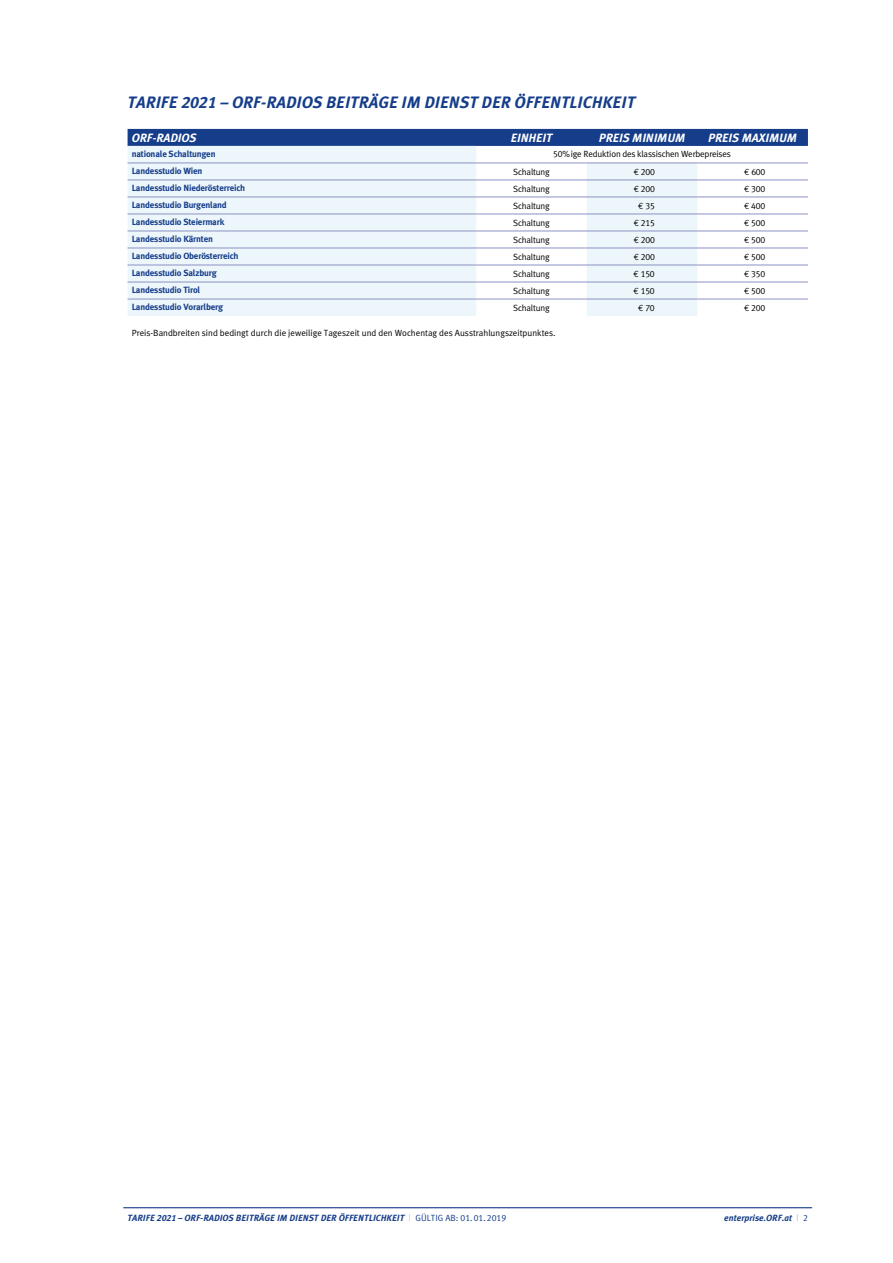
<style>
.page{position:relative;width:893px;height:1263px;background:#fff}
.page>*{position:absolute;margin:0;border:0;box-sizing:border-box;transform-origin:0 0}
.t1{font:italic 700 16.5px "Meta Radio";color:#153d8a}
.t2{font:italic 700 12px "Meta Radio";letter-spacing:-.01em;color:#fff}
.t3{font:700 9px "Meta Radio";letter-spacing:-.02em;color:#153d8a}
.t4{font:9px "Meta Radio Normal";letter-spacing:-.02em;color:#000}
.t5{font:9px "Meta Radio Normal";color:#000}
.t6{font:italic 700 9px "Meta Radio";color:#153d8a}
.s1{font-family:"Euro Mono"}
.s2{font-family:"Meta Radio Normal";font-weight:400;font-style:normal;color:#adb0d6}
.s3{font-family:"Meta Radio Normal";font-weight:400;font-style:normal}
</style>
<div class="page">
<hr style="left:123px;top:1207px;width:689px;height:1px;background:#153d8a">
<div style="left:128px;top:129px;width:680px;height:17px;background:#153d8a"></div>
<svg style="left:128px;top:146px;width:569px;height:17px;fill:#edf6fb"></svg>
<svg style="left:128px;top:164px;width:569px;height:152px;fill:#edf6fb"></svg>
<hr style="left:128px;top:163px;width:348px;height:1px;background:#8a91c4">
<hr style="left:476px;top:163px;width:111px;height:1px;background:#8a91c4">
<hr style="left:587px;top:163px;width:110px;height:1px;background:#8a91c4">
<hr style="left:697px;top:163px;width:111px;height:1px;background:#8a91c4">
<hr style="left:128px;top:180px;width:348px;height:1px;background:#8a91c4">
<hr style="left:476px;top:180px;width:111px;height:1px;background:#8a91c4">
<hr style="left:587px;top:180px;width:110px;height:1px;background:#8a91c4">
<hr style="left:697px;top:180px;width:111px;height:1px;background:#8a91c4">
<hr style="left:128px;top:197px;width:348px;height:1px;background:#8a91c4">
<hr style="left:476px;top:197px;width:111px;height:1px;background:#8a91c4">
<hr style="left:587px;top:197px;width:110px;height:1px;background:#8a91c4">
<hr style="left:697px;top:197px;width:111px;height:1px;background:#8a91c4">
<hr style="left:128px;top:214px;width:348px;height:1px;background:#8a91c4">
<hr style="left:476px;top:214px;width:111px;height:1px;background:#8a91c4">
<hr style="left:587px;top:214px;width:110px;height:1px;background:#8a91c4">
<hr style="left:697px;top:214px;width:111px;height:1px;background:#8a91c4">
<hr style="left:128px;top:231px;width:348px;height:1px;background:#8a91c4">
<hr style="left:476px;top:231px;width:111px;height:1px;background:#8a91c4">
<hr style="left:587px;top:231px;width:110px;height:1px;background:#8a91c4">
<hr style="left:697px;top:231px;width:111px;height:1px;background:#8a91c4">
<hr style="left:128px;top:248px;width:348px;height:1px;background:#8a91c4">
<hr style="left:476px;top:248px;width:111px;height:1px;background:#8a91c4">
<hr style="left:587px;top:248px;width:110px;height:1px;background:#8a91c4">
<hr style="left:697px;top:248px;width:111px;height:1px;background:#8a91c4">
<hr style="left:128px;top:265px;width:348px;height:1px;background:#8a91c4">
<hr style="left:476px;top:265px;width:111px;height:1px;background:#8a91c4">
<hr style="left:587px;top:265px;width:110px;height:1px;background:#8a91c4">
<hr style="left:697px;top:265px;width:111px;height:1px;background:#8a91c4">
<hr style="left:128px;top:282px;width:348px;height:1px;background:#8a91c4">
<hr style="left:476px;top:282px;width:111px;height:1px;background:#8a91c4">
<hr style="left:587px;top:282px;width:110px;height:1px;background:#8a91c4">
<hr style="left:697px;top:282px;width:111px;height:1px;background:#8a91c4">
<hr style="left:128px;top:299px;width:348px;height:1px;background:#8a91c4">
<hr style="left:476px;top:299px;width:111px;height:1px;background:#8a91c4">
<hr style="left:587px;top:299px;width:110px;height:1px;background:#8a91c4">
<hr style="left:697px;top:299px;width:111px;height:1px;background:#8a91c4">
<h1 class="t1" style="left:128px;top:93px;width:509px">TARIFE 2021 – ORF-RADIOS BEITRÄGE IM DIENST DER ÖFFENTLICHKEIT</h1>
<h2 class="t2" style="left:132px;top:131px;width:66px">ORF-RADIOS</h2>
<h2 class="t2" style="left:511px;top:131px;width:43px">EINHEIT</h2>
<h2 class="t2" style="left:599px;top:131px;width:88px">PREIS MINIMUM</h2>
<h2 class="t2" style="left:708px;top:131px;width:90px">PREIS MAXIMUM</h2>
<p class="t3" style="left:132px;top:149px;width:85px">nationale Schaltungen</p>
<p class="t4" style="left:553px;top:149px;width:179px">50%ige Reduktion des klassischen Werbepreises</p>
<p class="t3" style="left:132px;top:166px;width:72px">Landesstudio Wien</p>
<p class="t4" style="left:513px;top:166px;width:38px">Schaltung</p>
<p class="t4" style="left:634px;top:166px;width:23px"><span class="s1">€</span> 200</p>
<p class="t4" style="left:744px;top:166px;width:23px"><span class="s1">€</span> 600</p>
<p class="t3" style="left:132px;top:183px;width:115px">Landesstudio Niederösterreich</p>
<p class="t4" style="left:513px;top:183px;width:38px">Schaltung</p>
<p class="t4" style="left:634px;top:183px;width:23px"><span class="s1">€</span> 200</p>
<p class="t4" style="left:744px;top:183px;width:23px"><span class="s1">€</span> 300</p>
<p class="t3" style="left:132px;top:200px;width:97px">Landesstudio Burgenland</p>
<p class="t4" style="left:513px;top:200px;width:38px">Schaltung</p>
<p class="t4" style="left:638px;top:200px;width:18px"><span class="s1">€</span>35</p>
<p class="t4" style="left:744px;top:200px;width:23px"><span class="s1">€</span> 400</p>
<p class="t3" style="left:132px;top:217px;width:94px">Landesstudio Steiermark</p>
<p class="t4" style="left:513px;top:217px;width:38px">Schaltung</p>
<p class="t4" style="left:634px;top:217px;width:23px"><span class="s1">€</span> 215</p>
<p class="t4" style="left:744px;top:217px;width:23px"><span class="s1">€</span> 500</p>
<p class="t3" style="left:132px;top:234px;width:83px">Landesstudio Kärnten</p>
<p class="t4" style="left:513px;top:234px;width:38px">Schaltung</p>
<p class="t4" style="left:634px;top:234px;width:23px"><span class="s1">€</span> 200</p>
<p class="t4" style="left:744px;top:234px;width:23px"><span class="s1">€</span> 500</p>
<p class="t3" style="left:132px;top:251px;width:108px">Landesstudio Oberösterreich</p>
<p class="t4" style="left:513px;top:251px;width:38px">Schaltung</p>
<p class="t4" style="left:634px;top:251px;width:23px"><span class="s1">€</span> 200</p>
<p class="t4" style="left:744px;top:251px;width:23px"><span class="s1">€</span> 500</p>
<p class="t3" style="left:132px;top:268px;width:86px">Landesstudio Salzburg</p>
<p class="t4" style="left:513px;top:268px;width:38px">Schaltung</p>
<p class="t4" style="left:634px;top:268px;width:23px"><span class="s1">€</span> 150</p>
<p class="t4" style="left:744px;top:268px;width:23px"><span class="s1">€</span> 350</p>
<p class="t3" style="left:132px;top:285px;width:70px">Landesstudio Tirol</p>
<p class="t4" style="left:513px;top:285px;width:38px">Schaltung</p>
<p class="t4" style="left:634px;top:285px;width:23px"><span class="s1">€</span> 150</p>
<p class="t4" style="left:744px;top:285px;width:23px"><span class="s1">€</span> 500</p>
<p class="t3" style="left:132px;top:302px;width:93px">Landesstudio Vorarlberg</p>
<p class="t4" style="left:513px;top:302px;width:38px">Schaltung</p>
<p class="t4" style="left:638px;top:302px;width:18px"><span class="s1">€</span>70</p>
<p class="t4" style="left:744px;top:302px;width:23px"><span class="s1">€</span> 200</p>
<p class="t5" style="left:132px;top:328px;width:425px">Preis-Bandbreiten sind bedingt durch die jeweilige Tageszeit und den Wochentag des Ausstrahlungszeitpunktes.</p>
<p class="t6" style="left:128px;top:1213px;width:380px">TARIFE 2021 – ORF-RADIOS BEITRÄGE IM DIENST DER ÖFFENTLICHKEIT <span class="s2">|</span> <span class="s3">GÜLTIG AB: 01.01.2019</span></p>
<p class="t6" style="left:724px;top:1213px;width:85px">enterprise.ORF.at <span class="s2">|</span> <span class="s3">2</span></p>
</div>
